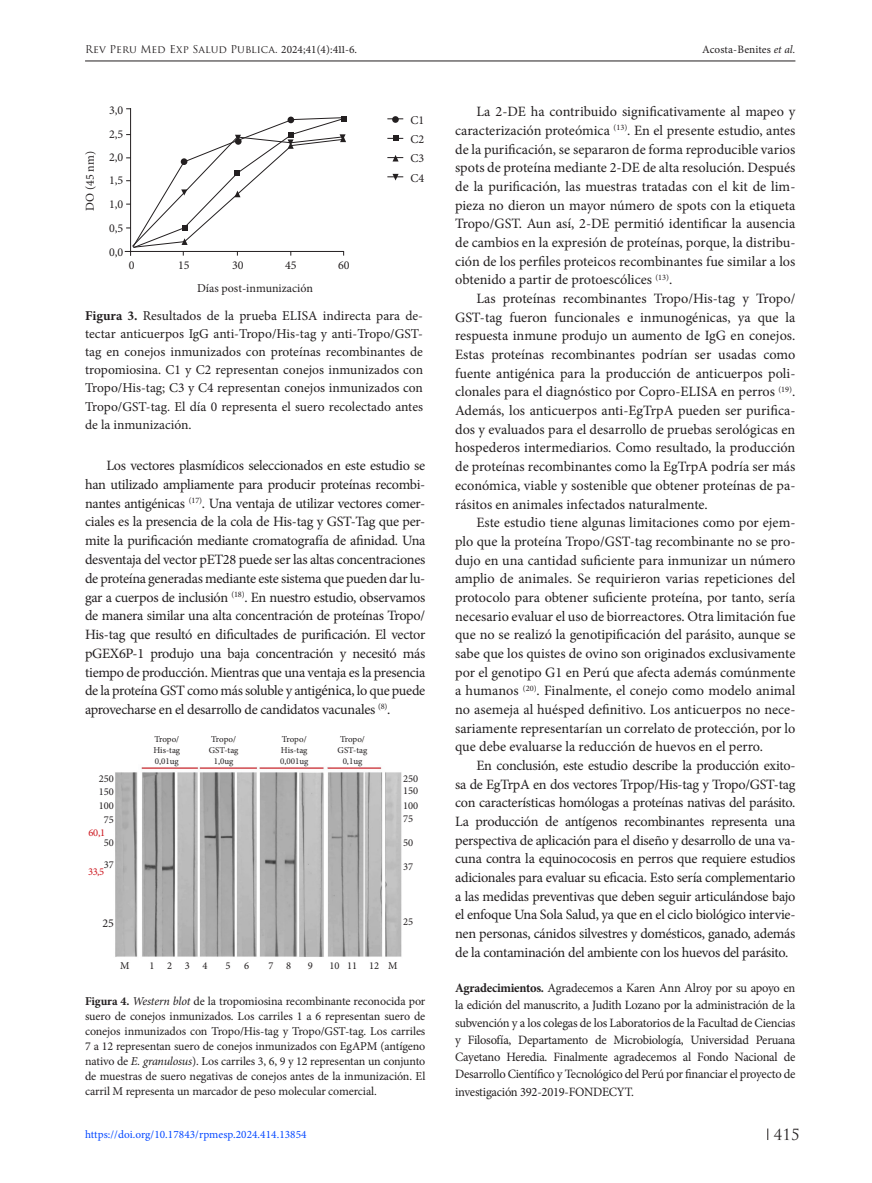
<style>
.page{position:relative;width:872px;height:1183px;background:#fff}
.page>*{position:absolute;margin:0;border:0;box-sizing:border-box;transform-origin:0 0}
.t1{font:15px "Trajan Pro";color:#231f20}
.TEXTO_GENERAL_CON_SA{font:14.25px/18.6px "Minion Pro";letter-spacing:-.01em;color:#231f20;text-align:justify}
.t2{font:13.5px/18px "Minion Pro";color:#231f20;text-align:justify}
._1ER_PARRAFO_TEXTO_G{font:12.75px/17.2px "Minion Pro";letter-spacing:-.02em;color:#231f20;text-align:justify}
.t3{font:12px/15px "Minion Pro";letter-spacing:-.005em;color:#231f20;text-align:justify}
.t4{font:11.25px "Minion Pro";color:#0548ff}
.t5{font:11.25px "Minion Pro";letter-spacing:.01em;color:#231f20}
.t6{font:10.5px "Minion Pro";color:#231f20}
.t7{font:10.5px "Trajan Pro";letter-spacing:.005em;color:#231f20}
.t8{font:10.5px "Minion Pro";color:#cd151d}
.t9{font:9px "Minion Pro";letter-spacing:-.005em;color:#231f20}
.s1{font-family:"Minion Pro";font-size:11.25px}
.s2{font-style:italic}
.s3{font-weight:700}
.s4{font-size:15px}
</style>
<div class="page">
<hr style="left:85px;top:61px;width:710px;height:1px;background:#231f20">
<hr style="left:130px;top:108px;width:1px;height:148px;background:#231f20">
<hr style="left:125px;top:251px;width:219px;height:1px;background:#231f20">
<div style="left:392px;top:116px;width:7px;height:7px;background:#231f20;border-radius:50%"></div>
<svg style="left:387px;top:155px;width:16px;height:6px"></svg>
<svg style="left:387px;top:174px;width:16px;height:6px"></svg>
<svg style="left:387px;top:135px;width:16px;height:6px"></svg>
<svg style="left:126px;top:116px;width:221px;height:139px"></svg>
<img style="left:115px;top:767px;width:287px;height:190px">
<p class="t7" style="left:85px;top:43px;width:273px">Rev Peru Med Exp Salud Publica. <span class="s1">2024;41(4):411-6.</span></p>
<p class="t5" style="left:702px;top:42px;width:95px">Acosta-Benites <span class="s2">et al.</span></p>
<p class="t3" style="left:82px;top:211px;width:61px;rotate:-90deg">DO (45 nm)</p>
<p class="t3" style="left:109px;top:103px;width:16px">3,0</p>
<p class="t3" style="left:109px;top:127px;width:16px">2,5</p>
<p class="t3" style="left:109px;top:150px;width:16px">2,0</p>
<p class="t3" style="left:109px;top:172px;width:16px">1,5</p>
<p class="t3" style="left:109px;top:196px;width:16px">1,0</p>
<p class="t3" style="left:109px;top:220px;width:16px">0,5</p>
<p class="t3" style="left:109px;top:244px;width:16px">0,0</p>
<p class="t3" style="left:129px;top:257px;width:7px">0</p>
<p class="t3" style="left:178px;top:257px;width:13px">15</p>
<p class="t3" style="left:232px;top:257px;width:13px">30</p>
<p class="t3" style="left:285px;top:257px;width:13px">45</p>
<p class="t3" style="left:338px;top:257px;width:13px">60</p>
<p class="t3" style="left:197px;top:281px;width:117px">Días post-inmunización</p>
<p class="t3" style="left:410px;top:112px;width:15px">C1</p>
<p class="t3" style="left:410px;top:132px;width:15px">C2</p>
<p class="t3" style="left:410px;top:151px;width:15px">C3</p>
<p class="t3" style="left:410px;top:170px;width:15px">C4</p>
<p class="t2" style="left:85px;top:307px;width:339px"><span class="s3">Figura 3.</span> Resultados de la prueba ELISA indirecta para de&shy;tectar anticuerpos IgG anti-Tropo/His-tag y anti-Tropo/GST&shy;tag en conejos inmunizados con proteínas recombinantes de tropomiosina. C1 y C2 representan conejos inmunizados con Tropo/His-tag; C3 y C4 representan conejos inmunizados con Tropo/GST-tag. El día 0 representa el suero recolectado antes de la inmunización.</p>
<p class="TEXTO_GENERAL_CON_SA" style="left:85px;top:456px;width:342px;text-indent:21px">Los vectores plasmídicos seleccionados en este estudio se han utilizado ampliamente para producir proteínas recombi&shy;nantes antigénicas <sup>(17)</sup>. Una ventaja de utilizar vectores comer&shy;ciales es la presencia de la cola de His-tag y GST-Tag que per&shy;mite la purificación mediante cromatografía de afinidad. Una desventaja del vector pET28 puede ser las altas concentraciones de proteína generadas mediante este sistema que pueden dar lu&shy;gar a cuerpos de inclusión <sup>(18)</sup>. En nuestro estudio, observamos de manera similar una alta concentración de proteínas Tropo/ His-tag que resultó en dificultades de purificación. El vector pGEX6P-1 produjo una baja concentración y necesitó más tiempo de producción. Mientras que una ventaja es la presencia de la proteína GST como más soluble y antig<span class="s4">énica</span>, lo que puede aprovecharse en el desarrollo de candidatos vacunales <sup>(8)</sup>.</p>
<p class="t6" style="left:99px;top:771px;width:17px">250</p>
<p class="t6" style="left:99px;top:784px;width:17px">150</p>
<p class="t6" style="left:99px;top:798px;width:17px">100</p>
<p class="t6" style="left:104px;top:812px;width:12px">75</p>
<p class="t8" style="left:88px;top:825px;width:18px">60,1</p>
<p class="t8" style="left:88px;top:864px;width:17px">33,5</p>
<p class="t6" style="left:104px;top:835px;width:12px">50</p>
<p class="t6" style="left:104px;top:857px;width:12px">37</p>
<p class="t3" style="left:102px;top:915px;width:13px">25</p>
<p class="t6" style="left:120px;top:957px;width:11px">M</p>
<p class="t9" style="left:154px;top:733px;width:26px">Tropo/</p>
<p class="t9" style="left:154px;top:744px;width:28px">His-tag</p>
<p class="t9" style="left:155px;top:754px;width:26px">0,01ug</p>
<p class="t9" style="left:211px;top:733px;width:26px">Tropo/</p>
<p class="t9" style="left:209px;top:744px;width:31px">GST-tag</p>
<p class="t9" style="left:214px;top:754px;width:21px">1,0ug</p>
<p class="t9" style="left:282px;top:733px;width:26px">Tropo/</p>
<p class="t9" style="left:281px;top:744px;width:28px">His-tag</p>
<p class="t9" style="left:280px;top:754px;width:30px">0,001ug</p>
<p class="t9" style="left:340px;top:733px;width:26px">Tropo/</p>
<p class="t9" style="left:337px;top:744px;width:31px">GST-tag</p>
<p class="t9" style="left:343px;top:754px;width:21px">0,1ug</p>
<p class="t6" style="left:403px;top:771px;width:17px">250</p>
<p class="t6" style="left:403px;top:783px;width:17px">150</p>
<p class="t6" style="left:403px;top:798px;width:17px">100</p>
<p class="t6" style="left:403px;top:810px;width:12px">75</p>
<p class="t6" style="left:403px;top:834px;width:12px">50</p>
<p class="t6" style="left:403px;top:858px;width:12px">37</p>
<p class="t6" style="left:403px;top:913px;width:12px">25</p>
<p class="t6" style="left:149px;top:957px;width:7px">1</p>
<p class="t6" style="left:167px;top:957px;width:7px">2</p>
<p class="t6" style="left:185px;top:957px;width:7px">3</p>
<p class="t6" style="left:202px;top:957px;width:7px">4</p>
<p class="t6" style="left:225px;top:957px;width:7px">5</p>
<p class="t6" style="left:244px;top:957px;width:7px">6</p>
<p class="t6" style="left:268px;top:957px;width:7px">7</p>
<p class="t6" style="left:286px;top:957px;width:7px">8</p>
<p class="t6" style="left:308px;top:957px;width:7px">9</p>
<p class="t6" style="left:329px;top:957px;width:12px">10</p>
<p class="t6" style="left:347px;top:957px;width:12px">11</p>
<p class="t6" style="left:369px;top:957px;width:12px">12</p>
<p class="t6" style="left:388px;top:957px;width:11px">M</p>
<p class="t3" style="left:85px;top:993px;width:342px"><span class="s3">Figura 4.</span> <span class="s2">Western blot</span> de la tropomiosina recombinante reconocida por suero de conejos inmunizados. Los carriles 1 a 6 representan suero de conejos inmunizados con Tropo/His-tag y Tropo/GST-tag. Los carriles 7 a 12 representan suero de conejos inmunizados con EgAPM (antígeno nativo de <span class="s2">E. granulosus</span>). Los carriles 3, 6, 9 y 12 representan un conjunto de muestras de suero negativas de conejos antes de la inmunización. El carril M representa un marcador de peso molecular comercial.</p>
<p class="TEXTO_GENERAL_CON_SA" style="left:455px;top:102px;width:342px;text-indent:21px">La 2-DE ha contribuido significativamente al mapeo y caracterización proteómica <sup>(13)</sup>. En el presente estudio, antes de la purificación, se separaron de forma reproducible varios spots de proteína mediante 2-DE de alta resolución. Después de la purificación, las muestras tratadas con el kit de lim&shy;pieza no dieron un mayor número de spots con la etiqueta Tropo/GST. Aun así, 2-DE permitió identificar la ausencia de cambios en la expresión de proteínas, porque, la distribu&shy;ción de los perfiles proteicos recombinantes fue similar a los obtenido a partir de protoescólices <sup>(13)</sup>.</p>
<p class="TEXTO_GENERAL_CON_SA" style="left:455px;top:289px;width:342px;text-indent:21px">Las proteínas recombinantes Tropo/His-tag y Tropo/ GST-tag fueron funcionales e inmunogénicas, ya que la respuesta inmune produjo un aumento de IgG en conejos.<br>Estas proteínas recombinantes podrían ser usadas como fuente antigénica para la producción de anticuerpos poli&shy;clonales para el diagnóstico por Copro-ELISA en perros <sup>(19)</sup>.<br>Además, los anticuerpos anti-EgTrpA pueden ser purifica&shy;dos y evaluados para el desarrollo de pruebas serológicas en hospederos intermediarios. Como resultado, la producción de proteínas recombinantes como la EgTrpA podría ser más económica, viable y sostenible que obtener proteínas de pa&shy;rásitos en animales infectados naturalmente.</p>
<p class="TEXTO_GENERAL_CON_SA" style="left:455px;top:513px;width:342px;text-indent:21px">Este estudio tiene algunas limitaciones como por ejem&shy;plo que la proteína Tropo/GST-tag recombinante no se pro&shy;dujo en una cantidad suficiente para inmunizar un número amplio de animales. Se requirieron varias repeticiones del protocolo para obtener suficiente proteína, por tanto, sería necesario evaluar el uso de biorreactores. Otra limitación fue que no se realizó la genotipificación del parásito, aunque se sabe que los quistes de ovino son originados exclusivamente por el genotipo G1 en Perú que afecta además comúnmente a humanos <sup>(20)</sup>. Finalmente, el conejo como modelo animal no asemeja al huésped definitivo. Los anticuerpos no nece&shy;sariamente representarían un correlato de protección, por lo que debe evaluarse la reducción de huevos en el perro.</p>
<p class="TEXTO_GENERAL_CON_SA" style="left:455px;top:756px;width:342px;text-indent:21px">En conclusión, este estudio describe la producción exito&shy;sa de EgTrpA en dos vectores Trpop/His-tag y Tropo/GST-tag con características homólogas a proteínas nativas del parásito.<br>La producción de antígenos recombinantes representa una perspectiva de aplicación para el diseño y desarrollo de una va&shy;cuna contra la equinococosis en perros que requiere estudios adicionales para evaluar su eficacia. Esto sería complementario a las medidas preventivas que deben seguir articulándose bajo el enfoque Una Sola Salud, ya que en el ciclo biológico intervie&shy;nen personas, cánidos silvestres y domésticos, ganado, además de la contaminación del ambiente con los huevos del parásito.</p>
<p class="_1ER_PARRAFO_TEXTO_G" style="left:455px;top:979px;width:342px"><span class="s3">Agradecimientos.</span> Agradecemos a Karen Ann Alroy por su apoyo en la edición del manuscrito, a Judith Lozano por la administración de la subvención y a los colegas de los Laboratorios de la Facultad de Ciencias y Filosofía, Departamento de Microbiología, Universidad Peruana Cayetano Heredia. Finalmente agradecemos al Fondo Nacional de Desarrollo Científico y Tecnológico del Perú por financiar el proyecto de investigación 392-2019-FONDECYT.</p>
<p class="t4" style="left:85px;top:1126px;width:223px">https://doi.org/10.17843/rpmesp.2024.414.13854</p>
<p class="t1" style="left:774px;top:1124px;width:27px">415</p>
</div>
